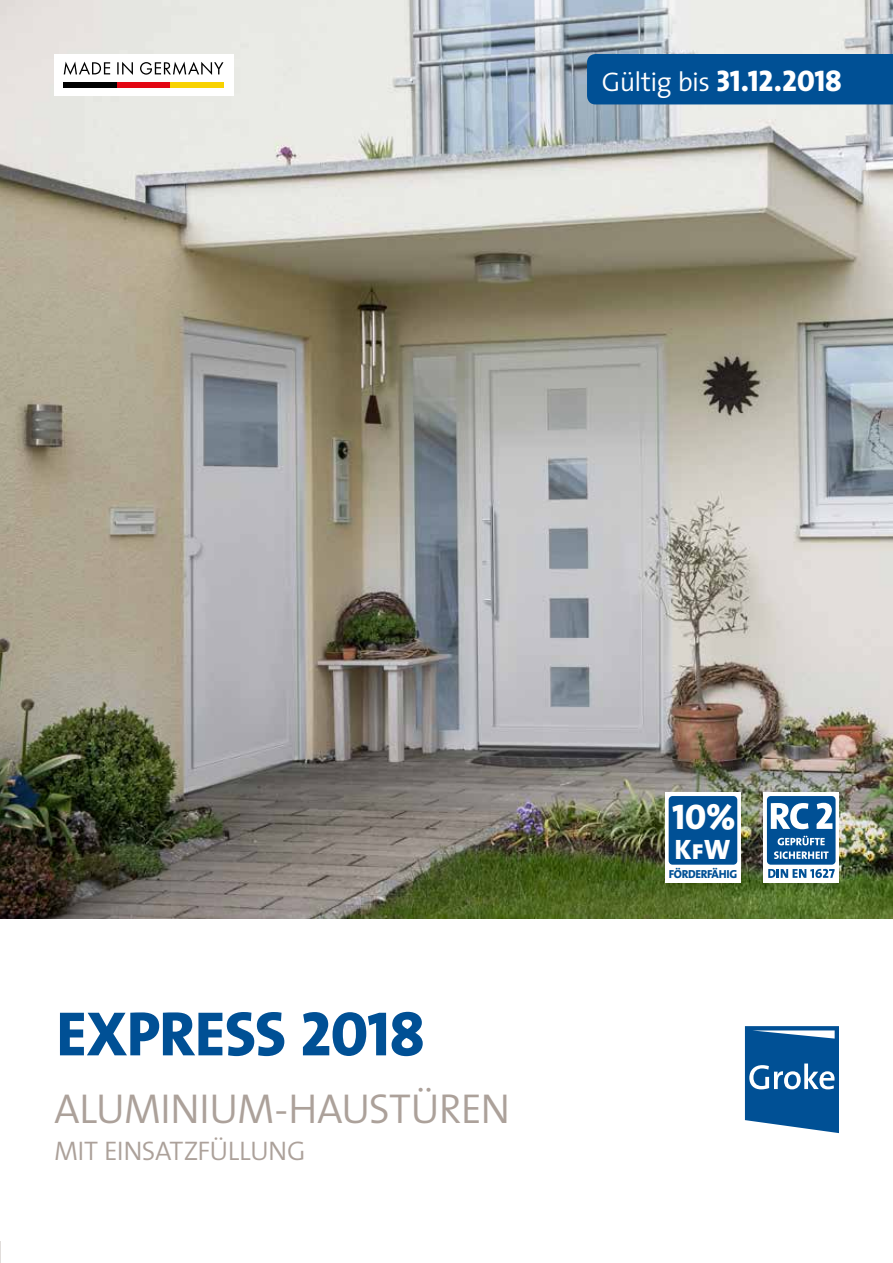
<style>
.page{position:relative;width:893px;height:1263px;background:#fff}
.page>*{position:absolute;margin:0;border:0;box-sizing:border-box;transform-origin:0 0}
.t1{font:63.15px "The Sans Extra Bold Caps";letter-spacing:-.01em;color:#005095}
.t2{font:300 42px "The Sans";letter-spacing:-.02em;color:#aca19a}
.t3{font:35.85px "The Sans Extra Bold Caps";color:#fff}
.t4{font:30px "The Sans Extra Bold Caps";letter-spacing:-.01em;color:#fff}
.t5{font:28.2px "The Sans Extra Bold Caps";color:#fff}
.t6{font:300 27px "The Sans";letter-spacing:-.02em;color:#aca19a}
.t7{font:11.7px "The Sans Extra Bold Caps";letter-spacing:-.03em;color:#005095}
.s1{font-family:"The Sans";font-weight:300;font-size:27px}
</style>
<div class="page">
<img style="left:0;top:0;width:893px;height:918px">
<svg style="left:745px;top:1026px;width:94px;height:107px"></svg>
<div style="left:54px;top:54px;width:179px;height:41px;background:#fff"></div>
<div style="left:64px;top:82px;width:53px;height:6px;background:#000"></div>
<div style="left:117px;top:82px;width:53px;height:6px;background:#e30613"></div>
<div style="left:170px;top:82px;width:53px;height:6px;background:#f8d200"></div>
<svg style="left:64px;top:62px;width:159px;height:13px"></svg>
<div style="left:763px;top:792px;width:76px;height:90px;background:#fff"></div>
<svg style="left:767px;top:796px;width:68px;height:82px"></svg>
<div style="left:665px;top:792px;width:76px;height:90px;background:#fff"></div>
<div style="left:669px;top:796px;width:68px;height:69px;background:#005095;border-radius:4px"></div>
<div style="left:587px;top:54px;width:306px;height:50px;background:#005095"></div>
<p class="t4" style="left:602px;top:61px;width:242px"><span class="s1">Gültig bis</span> 31.12.2018</p>
<h1 class="t1" style="left:56px;top:993px;width:370px">EXPRESS 2018</h1>
<p class="t2" style="left:54px;top:1082px;width:458px">ALUMINIUM-HAUSTÜREN</p>
<p class="t6" style="left:54px;top:1133px;width:253px">MIT EINSATZFÜLLUNG</p>
<p class="t3" style="left:672px;top:794px;width:65px">10%</p>
<p class="t5" style="left:674px;top:831px;width:58px">KfW</p>
<p class="t7" style="left:669px;top:866px;width:70px">FÖRDERFÄHIG</p>
</div>
